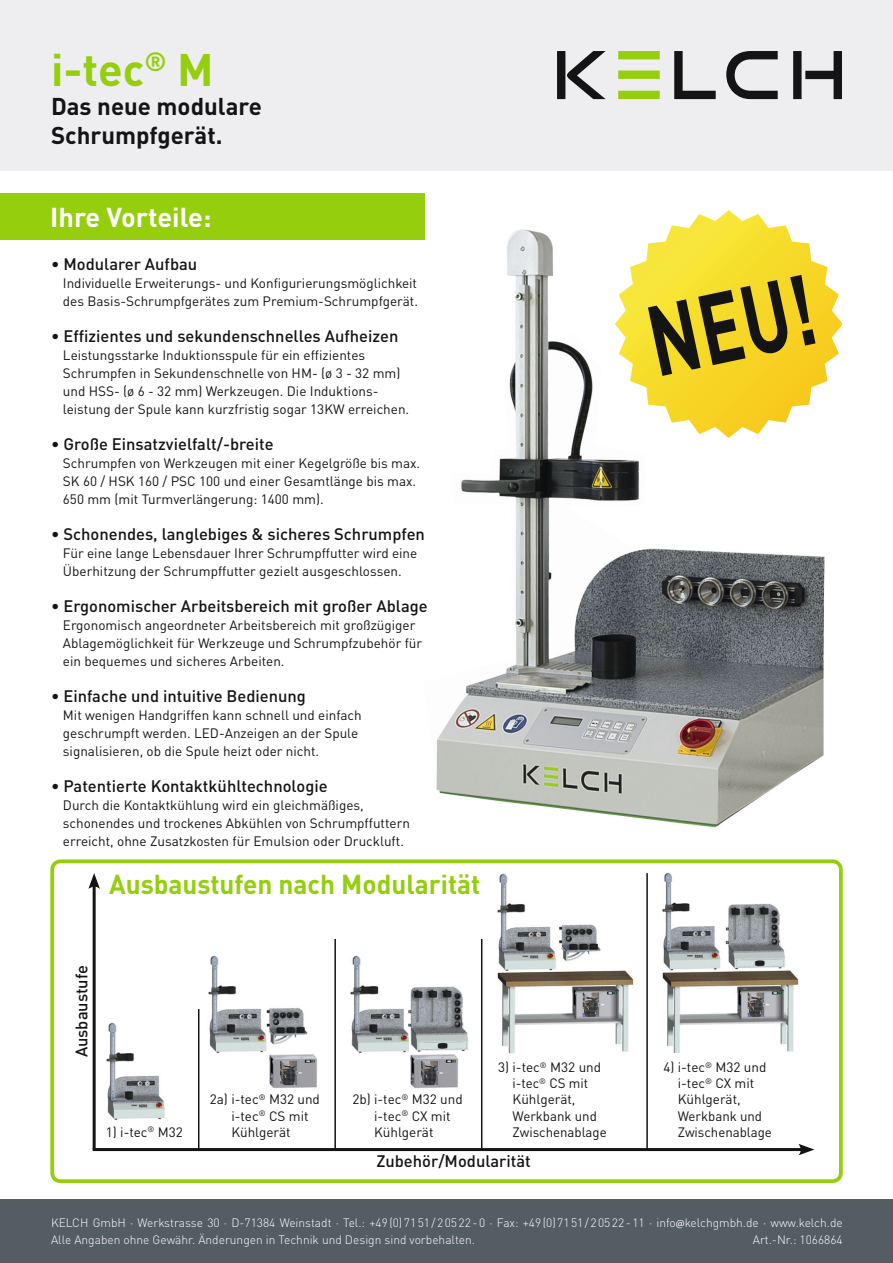
<style>
.page{position:relative;width:893px;height:1263px;background:#fff}
.page>*{position:absolute;margin:0;border:0;box-sizing:border-box;transform-origin:0 0}
.t1{font:700 98.25px "DINOT";color:#131413;scale:.73 1}
.t2{font:700 45px "DINOT";color:#94ce0d}
.t3{font:700 27px "DINOT";color:#94ce0d}
.t4{font:700 27px "DINOT";color:#fff}
.t5{font:700 24px/28.8px "DINOT";color:#131413}
.t6{font:500 16.5px "DINOT";color:#131413}
.t7{font:13.5px/18px "DINOT";color:#131413}
.t8{font:300 12px/17.5px "DINOT";color:#fff}
.s1{font-family:"Myriad Pro";font-weight:400}
</style>
<div class="page">
<div style="left:0;top:1199px;width:893px;height:64px;background:#545d61"></div>
<div style="left:0;top:0;width:893px;height:171px;background:#eeeef0"></div>
<svg style="left:557px;top:51px;width:49px;height:48px"></svg>
<svg style="left:674px;top:51px;width:42px;height:48px"></svg>
<svg style="left:726px;top:51px;width:52px;height:48px"></svg>
<svg style="left:793px;top:51px;width:49px;height:48px"></svg>
<svg style="left:618px;top:51px;width:42px;height:48px"></svg>
<div style="left:50px;top:859px;width:793px;height:324px;border:4px solid #94ce0d;border-radius:9px"></div>
<img style="left:436px;top:229px;width:389px;height:599px">
<div style="left:0;top:194px;width:425px;height:46px;background:#94ce0d"></div>
<hr style="left:93px;top:883px;width:3px;height:266px;background:#131413">
<svg style="left:88px;top:873px;width:12px;height:16px"></svg>
<hr style="left:93px;top:1148px;width:711px;height:3px;background:#131413">
<svg style="left:798px;top:1144px;width:16px;height:11px"></svg>
<hr style="left:198px;top:1009px;width:1px;height:140px;background:#131413">
<hr style="left:334px;top:939px;width:2px;height:210px;background:#131413">
<hr style="left:481px;top:939px;width:1px;height:210px;background:#131413">
<hr style="left:646px;top:873px;width:2px;height:276px;background:#131413">
<svg style="left:615px;top:210px;width:227px;height:228px"></svg>
<img style="left:662px;top:872px;width:123px;height:98px">
<img style="left:662px;top:970px;width:137px;height:83px">
<img style="left:497px;top:970px;width:137px;height:83px">
<img style="left:559px;top:924px;width:42px;height:38px">
<img style="left:497px;top:873px;width:60px;height:99px">
<img style="left:350px;top:955px;width:54px;height:98px">
<img style="left:404px;top:986px;width:65px;height:67px">
<img style="left:208px;top:955px;width:54px;height:98px">
<img style="left:106px;top:1022px;width:59px;height:98px">
<img style="left:262px;top:1007px;width:46px;height:46px">
<img style="left:269px;top:1054px;width:49px;height:35px">
<img style="left:410px;top:1054px;width:49px;height:35px">
<h2 class="t2" style="left:51px;top:40px;width:164px">i-tec<sup>®</sup> M</h2>
<h3 class="t5" style="left:51px;top:91px;width:212px">Das neue modulare<br>Schrumpfgerät.</h3>
<h3 class="t4" style="left:50px;top:200px;width:163px">Ihre Vorteile:</h3>
<p class="t6" style="left:51px;top:254px;width:148px">• Modularer Aufbau</p>
<p class="t7" style="left:63px;top:274px;width:357px">Individuelle Erweiterungs- und Konfigurierungsmöglichkeit des Basis-Schrumpfgerätes zum Premium-Schrumpfgerät.</p>
<p class="t6" style="left:51px;top:326px;width:349px">• Effizientes und sekundenschnelles Aufheizen</p>
<p class="t7" style="left:63px;top:346px;width:348px">Leistungsstarke Induktionsspule für ein effizientes Schrumpfen in Sekundenschnelle von HM- (ø 3 - 32 mm) und HSS- (ø 6 - 32 mm) Werkzeugen. Die Induktions&shy;leistung der Spule kann kurzfristig sogar 13KW erreichen.</p>
<p class="t6" style="left:51px;top:434px;width:224px">• Große Einsatzvielfalt/-breite</p>
<p class="t7" style="left:63px;top:454px;width:359px">Schrumpfen von Werkzeugen mit einer Kegelgröße bis max.<br>SK 60 / HSK 160 / PSC 100 und einer Gesamtlänge bis max.<br>650 mm (mit Turmverlängerung: 1400 mm).</p>
<p class="t6" style="left:51px;top:524px;width:375px">• Schonendes, langlebiges &amp; sicheres Schrumpfen</p>
<p class="t7" style="left:63px;top:544px;width:356px">Für eine lange Lebensdauer Ihrer Schrumpffutter wird eine<br>Überhitzung der Schrumpffutter gezielt ausgeschlossen.</p>
<p class="t6" style="left:51px;top:596px;width:378px">• Ergonomischer Arbeitsbereich mit großer Ablage</p>
<p class="t7" style="left:63px;top:616px;width:361px">Ergonomisch angeordneter Arbeitsbereich mit großzügiger<br>Ablagemöglichkeit für Werkzeuge und Schrumpfzubehör für ein bequemes und sicheres Arbeiten.</p>
<p class="t6" style="left:51px;top:686px;width:256px">• Einfache und intuitive Bedienung</p>
<p class="t7" style="left:63px;top:706px;width:300px">Mit wenigen Handgriffen kann schnell und einfach geschrumpft werden. LED-Anzeigen an der Spule signalisieren, ob die Spule heizt oder nicht.</p>
<p class="t6" style="left:51px;top:776px;width:278px">• Patentierte Kontaktkühltechnologie</p>
<p class="t7" style="left:63px;top:796px;width:349px">Durch die Kontaktkühlung wird ein gleichmäßiges, schonendes und trockenes Abkühlen von Schrumpffuttern erreicht, ohne Zusatzkosten für Emulsion oder Druckluft.</p>
<h3 class="t3" style="left:109px;top:866px;width:373px">Ausbaustufen nach Modularität</h3>
<h1 class="t1" style="left:636px;top:280px;width:232px;rotate:-12deg">NEU!</h1>
<p class="t6" style="left:71px;top:1057px;width:94px;rotate:-90deg">Ausbaustufe</p>
<p class="t7" style="left:106px;top:1123px;width:79px">1) i-tec<sup>®</sup> M32</p>
<p class="t7" style="left:231px;top:1091px;width:90px;line-height:16.2px;text-indent:-22px">2a) i-tec<sup>®</sup> M32 und i-tec<sup>®</sup> CS mit<br>Kühlgerät</p>
<p class="t7" style="left:374px;top:1091px;width:90px;line-height:16.2px;text-indent:-22px">2b) i-tec<sup>®</sup> M32 und i-tec<sup>®</sup> CX mit<br>Kühlgerät</p>
<p class="t7" style="left:513px;top:1059px;width:96px;line-height:16.2px;text-indent:-14px">3) i-tec<sup>®</sup> M32 und i-tec<sup>®</sup> CS mit<br>Kühlgerät,<br>Werkbank und<br>Zwischenablage</p>
<p class="t7" style="left:678px;top:1059px;width:96px;line-height:16.2px;text-indent:-14px">4) i-tec<sup>®</sup> M32 und i-tec<sup>®</sup> CX mit<br>Kühlgerät,<br>Werkbank und<br>Zwischenablage</p>
<p class="t6" style="left:376px;top:1150px;width:156px">Zubehör/Modularität</p>
<p class="t8" style="left:51px;top:1213px;width:793px">KELCH GmbH · Werkstrasse 30 · D-71384 Weinstadt · Tel.: +49 (0) 71 51 / 2 05 22 - 0 · Fax: +49 (0) 71 51 / 2 05 22 - 11 · info<span class="s1">@</span>kelchgmbh.de · www.kelch.de<br>Alle Angaben ohne Gewähr. Änderungen in Technik und Design sind vorbehalten.</p>
<p class="t8" style="left:753px;top:1231px;width:92px">Art.-Nr.: 1066864</p>
</div>
